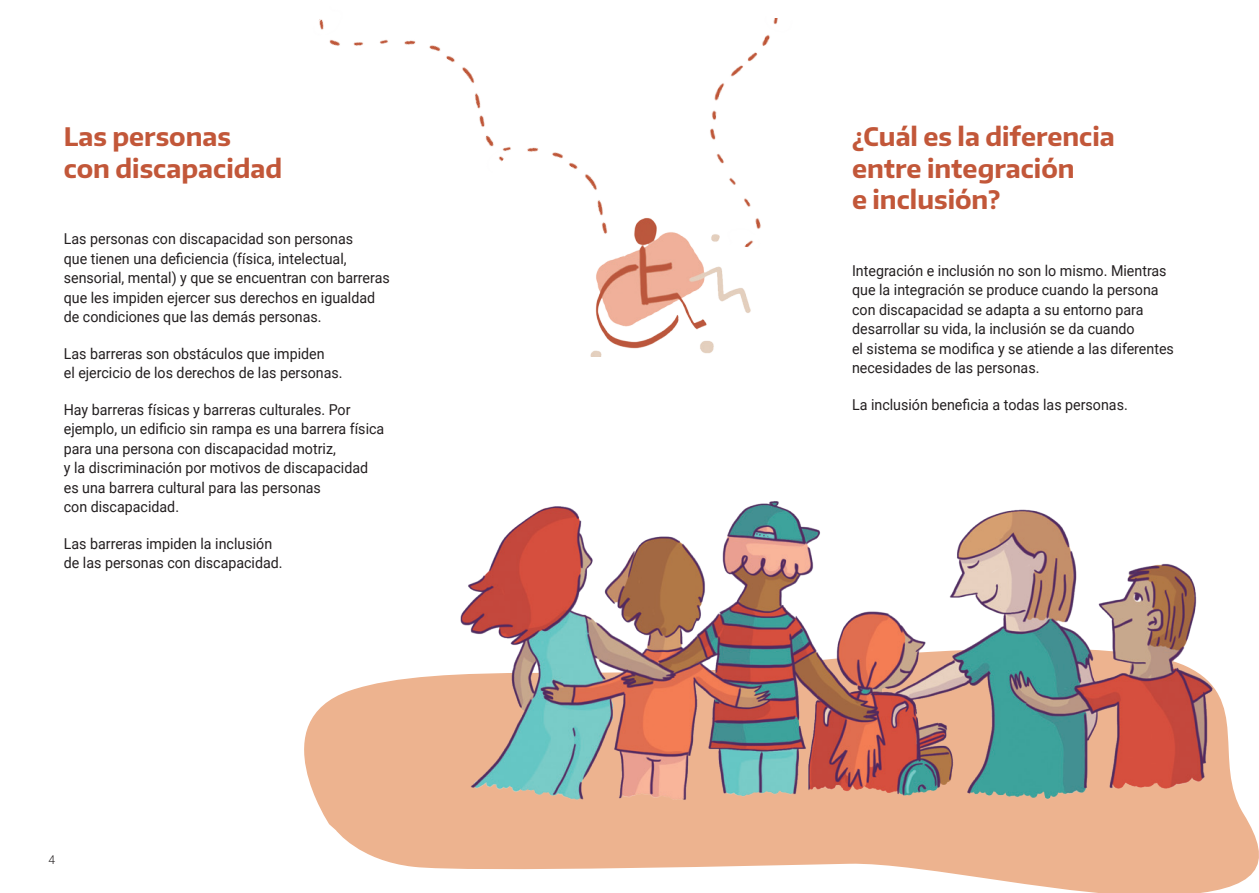
<style>
.page{position:relative;width:1259px;height:893px;background:#fff}
.page>*{position:absolute;margin:0;border:0;box-sizing:border-box;transform-origin:0 0}
.t1{font:700 25.5px/31.5px "Encode Sans";color:#c25739}
.t2{font:15px/19.5px "Roboto";color:#231f20;scale:.95 1}
.t3{font:300 12px "Roboto";color:#231f20}
</style>
<div class="page">
<svg style="left:304px;top:675px;width:955px;height:218px;fill:#edb38f"></svg>
<img style="left:319px;top:19px;width:163px;height:97px">
<img style="left:710px;top:18px;width:68px;height:211px">
<img style="left:479px;top:116px;width:113px;height:63px">
<img style="left:449px;top:501px;width:788px;height:308px">
<img style="left:587px;top:179px;width:166px;height:177px">
<h1 class="t1" style="left:64px;top:120px;width:220px">Las personas con discapacidad</h1>
<p class="t2" style="left:64px;top:229px;width:345px">Las personas con discapacidad son personas<br>que tienen una deficiencia (física, intelectual, sensorial, mental) y que se encuentran con barreras que les impiden ejercer sus derechos en igualdad de condiciones que las demás personas.</p>
<p class="t2" style="left:64px;top:343px;width:295px">Las barreras son obstáculos que impiden<br>el ejercicio de los derechos de las personas.</p>
<p class="t2" style="left:64px;top:399px;width:339px">Hay barreras físicas y barreras culturales. Por ejemplo, un edificio sin rampa es una barrera física para una persona con discapacidad motriz,<br>y la discriminación por motivos de discapacidad es una barrera cultural para las personas<br>con discapacidad.</p>
<p class="t2" style="left:64px;top:533px;width:232px">Las barreras impiden la inclusión de las personas con discapacidad.</p>
<p class="t3" style="left:48px;top:851px;width:8px">4</p>
<h1 class="t1" style="left:852px;top:120px;width:264px">¿Cuál es la diferencia entre integración<br>e inclusión?</h1>
<p class="t2" style="left:852px;top:260px;width:340px">Integración e inclusión no son lo mismo. Mientras que la integración se produce cuando la persona con discapacidad se adapta a su entorno para desarrollar su vida, la inclusión se da cuando<br>el sistema se modifica y se atiende a las diferentes necesidades de las personas.</p>
<p class="t2" style="left:852px;top:394px;width:292px">La inclusión beneficia a todas las personas.</p>
</div>
